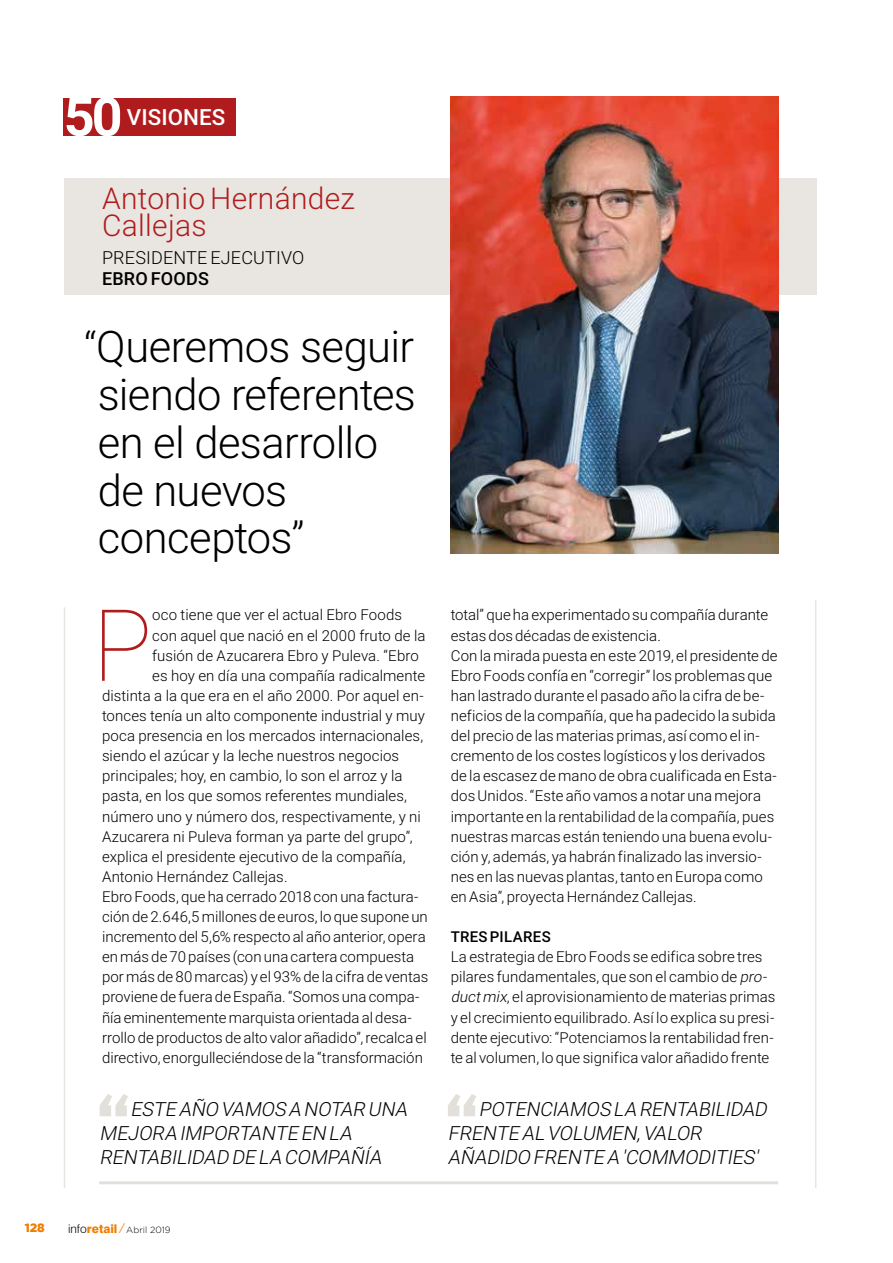
<style>
.page{position:relative;width:893px;height:1263px;background:#fff}
.page>*{position:absolute;margin:0;border:0;box-sizing:border-box;transform-origin:0 0}
.t1{font:100 99.75px "Roboto";color:#b01c1e}
.t2{font:700 53.85px "Roboto";color:#fff}
.t3{font:300 43.5px/48px "Roboto";letter-spacing:-.015em;color:#000}
.t4{font:300 30px/27px "Roboto";letter-spacing:.01em;color:#b01c1e}
.t5{font:500 22.35px "Roboto";letter-spacing:.005em;color:#fff}
.t6{font:italic 300 19.5px/24px "Roboto";color:#000}
.t7{font:300 18px "Roboto";letter-spacing:.01em;color:#000}
.t8{font:500 18px "Roboto";letter-spacing:.01em;color:#000}
.t9{font:300 15px/20.1px "Roboto";letter-spacing:.005em;color:#000}
.t10{font:500 15px "Roboto";letter-spacing:.02em;color:#000}
.t11{font:900 12px "Gotham";color:#ef7d00}
.t12{font:300 9px "Gotham";color:#000}
.s1{font-size:42px}
.s2{font-style:italic}
.s3{font-family:"Swiss 721 BT";font-size:12px}
.s4{font-family:"Swiss 721 BT";font-weight:800;font-size:12px;color:#ef7d00}
.s5{font-family:"News";font-weight:400;font-size:12px;color:#ef7d00}
</style>
<div class="page">
<div style="left:64px;top:178px;width:752px;height:116px;background:#e9e6e2"></div>
<div style="left:64px;top:98px;width:172px;height:38px;background:#b01c1e"></div>
<hr style="left:64px;top:607px;width:1px;height:581px;background:#e9e6e2">
<hr style="left:815px;top:600px;width:1px;height:588px;background:#e9e6e2">
<img style="left:451px;top:97px;width:327px;height:456px">
<svg style="left:100px;top:1094px;width:28px;height:22px"></svg>
<hr style="left:99px;top:1181px;width:679px;height:3px;background:#e3e0db">
<svg style="left:448px;top:1094px;width:28px;height:22px"></svg>
<h2 class="t2" style="left:64px;top:79px;width:60px">50</h2>
<h3 class="t5" style="left:127px;top:102px;width:100px">VISIONES</h3>
<h3 class="t4" style="left:102px;top:184px;width:255px">Antonio Hernández<br>Callejas</h3>
<p class="t7" style="left:102px;top:245px;width:204px">PRESIDENTE EJECUTIVO</p>
<p class="t8" style="left:102px;top:266px;width:108px">EBRO FOODS</p>
<h3 class="t3" style="left:98px;top:320px;width:320px;text-indent:-14px"><span class="s1">“</span>Queremos seguir siendo referentes en el desarrollo de nuevos conceptos”</h3>
<h1 class="t1" style="left:92px;top:575px;width:61px">P</h1>
<p class="t9" style="left:152px;top:604px;width:251px">oco tiene que ver el actual Ebro Foods</p>
<p class="t9" style="left:152px;top:625px;width:275px">con aquel que nació en el 2000 fruto de la</p>
<p class="t9" style="left:152px;top:645px;width:268px">fusión de Azucarera Ebro y Puleva. “Ebro</p>
<p class="t9" style="left:152px;top:665px;width:274px">es hoy en día una compañía radicalmente</p>
<p class="t9" style="left:102px;top:685px;width:323px">distinta a la que era en el año 2000. Por aquel en-</p>
<p class="t9" style="left:102px;top:705px;width:324px">tonces tenía un alto componente industrial y muy</p>
<p class="t9" style="left:102px;top:725px;width:323px">poca presencia en los mercados internacionales,</p>
<p class="t9" style="left:102px;top:745px;width:299px">siendo el azúcar y la leche nuestros negocios</p>
<p class="t9" style="left:102px;top:765px;width:302px">principales; hoy, en cambio, lo son el arroz y la</p>
<p class="t9" style="left:102px;top:785px;width:307px">pasta, en los que somos referentes mundiales,</p>
<p class="t9" style="left:102px;top:805px;width:320px">número uno y número dos, respectivamente, y ni</p>
<p class="t9" style="left:102px;top:826px;width:312px">Azucarera ni Puleva forman ya parte del grupo”,</p>
<p class="t9" style="left:102px;top:846px;width:305px">explica el presidente ejecutivo de la compañía,</p>
<p class="t9" style="left:102px;top:866px;width:187px">Antonio Hernández Callejas.</p>
<p class="t9" style="left:102px;top:886px;width:318px">Ebro Foods, que ha cerrado 2018 con una factura-</p>
<p class="t9" style="left:102px;top:906px;width:327px">ción de 2.646,5 millones de euros, lo que supone un</p>
<p class="t9" style="left:102px;top:926px;width:325px">incremento del 5,6% respecto al año anterior, opera</p>
<p class="t9" style="left:102px;top:946px;width:314px">en más de 70 países (con una cartera compuesta</p>
<p class="t9" style="left:102px;top:966px;width:328px">por más de 80 marcas) y el 93% de la cifra de ventas</p>
<p class="t9" style="left:102px;top:986px;width:319px">proviene de fuera de España. “Somos una compa-</p>
<p class="t9" style="left:102px;top:1006px;width:311px">ñía eminentemente marquista orientada al desa-</p>
<p class="t9" style="left:102px;top:1027px;width:326px">rrollo de productos de alto valor añadido”, recalca el</p>
<p class="t9" style="left:102px;top:1047px;width:322px">directivo, enorgulleciéndose de la “transformación</p>
<p class="t9" style="left:451px;top:604px;width:328px">total” que ha experimentado su compañía durante estas dos décadas de existencia.<br>Con la mirada puesta en este 2019, el presidente de Ebro Foods confía en “corregir” los problemas que han lastrado durante el pasado año la cifra de be&shy;neficios de la compañía, que ha padecido la subida del precio de las materias primas, así como el in&shy;cremento de los costes logísticos y los derivados de la escasez de mano de obra cualificada en Esta&shy;dos Unidos. “Este año vamos a notar una mejora importante en la rentabilidad de la compañía, pues nuestras marcas están teniendo una buena evolu&shy;ción y, además, ya habrán finalizado las inversio&shy;nes en las nuevas plantas, tanto en Europa como en Asia”, proyecta Hernández Callejas.</p>
<p class="t10" style="left:451px;top:926px;width:102px">TRES PILARES</p>
<p class="t9" style="left:451px;top:946px;width:326px">La estrategia de Ebro Foods se edifica sobre tres pilares fundamentales, que son el cambio de <span class="s2">pro&shy;ductmix</span>, el aprovisionamiento de materias primas y el crecimiento equilibrado. Así lo explica su presi&shy;dente ejecutivo: “Potenciamos la rentabilidad fren&shy;te al volumen, lo que significa valor añadido frente</p>
<h3 class="t6" style="left:100px;top:1097px;width:313px;text-indent:31px">ESTE AÑO VAMOS A NOTAR UNA<br>MEJORA IMPORTANTE EN LA<br>RENTABILIDAD DE LA COMPAÑÍA</h3>
<h3 class="t6" style="left:448px;top:1097px;width:325px;text-indent:31px">POTENCIAMOS LA RENTABILIDAD<br>FRENTE AL VOLUMEN,VALOR<br>AÑADIDO FRENTE A 'COMMODITIES'</h3>
<p class="t11" style="left:25px;top:1221px;width:22px">128</p>
<p class="t12" style="left:68px;top:1225px;width:104px"><span class="s3">info</span><span class="s4">retail</span><span class="s5">/</span>Abril 2019</p>
</div>
